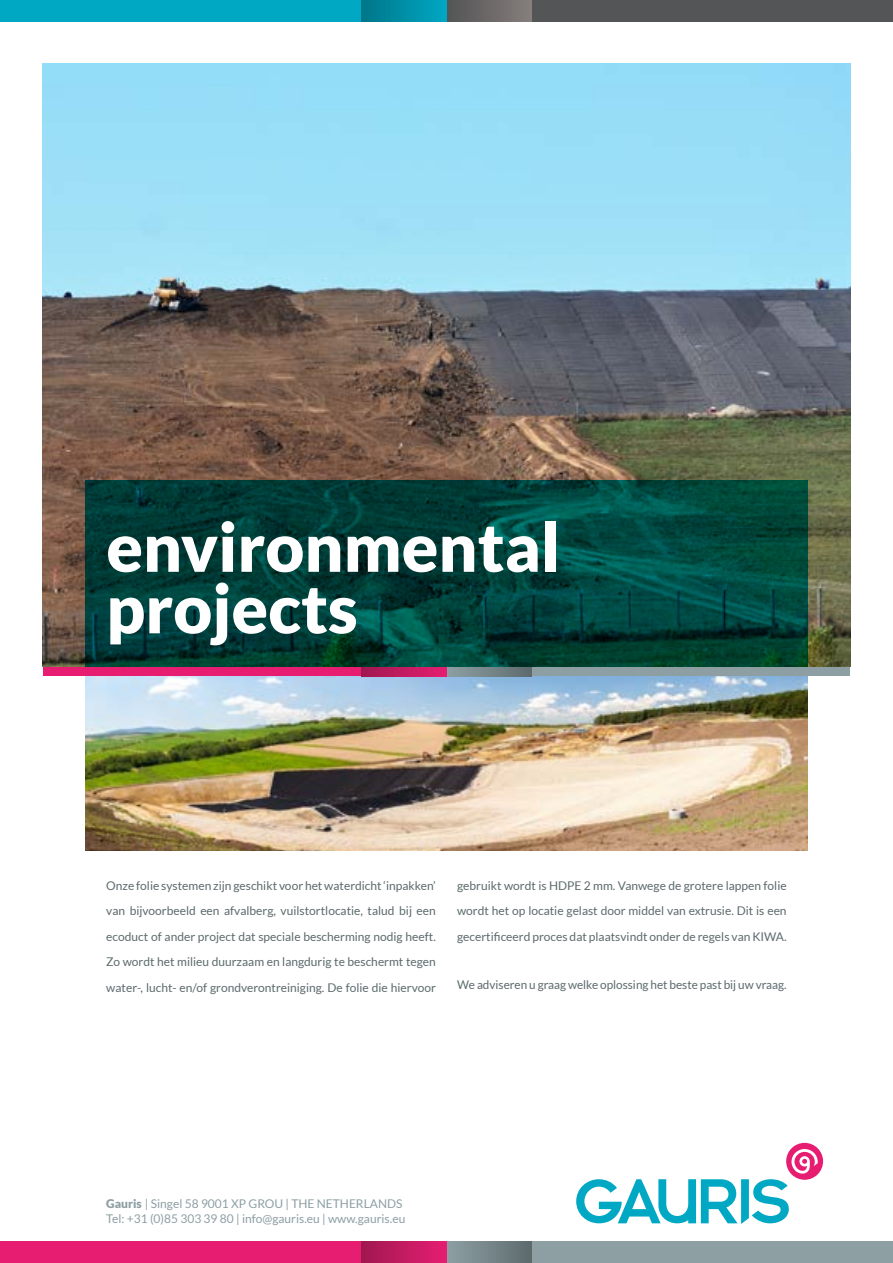
<style>
.page{position:relative;width:893px;height:1263px;background:#fff}
.page>*{position:absolute;margin:0;border:0;box-sizing:border-box;transform-origin:0 0}
.t1{font:900 67.5px/61.5px "Lato";color:#fff}
.t2{font:12px/25.5px "Lato";color:#5c6a6c;text-align:justify}
.t3{font:12px/15px "Lato";color:#8d9fa3}
.s1{font-weight:900}
</style>
<div class="page">
<div style="left:786px;top:1143px;width:37px;height:37px;background:#e71d72;border-radius:50%"></div>
<svg style="left:576px;top:1179px;width:213px;height:44px"></svg>
<svg style="left:791px;top:1149px;width:27px;height:24px"></svg>
<img style="left:43px;top:64px;width:807px;height:604px">
<div style="left:446px;top:0;width:447px;height:21px;background:#535556"></div>
<div style="left:0;top:0;width:446px;height:21px;background:#00a8c4"></div>
<div style="left:446px;top:0;width:85px;height:21px;background:linear-gradient(to right,#535454,#857d7c)"></div>
<div style="left:361px;top:0;width:85px;height:21px;background:linear-gradient(to right,#007689,#00a7c3)"></div>
<div style="left:446px;top:1242px;width:447px;height:21px;background:#8d9fa3"></div>
<div style="left:0;top:1242px;width:446px;height:21px;background:#e71d72"></div>
<div style="left:446px;top:1242px;width:85px;height:21px;background:linear-gradient(to right,#8ea0a5,#5e6b6e)"></div>
<div style="left:361px;top:1242px;width:85px;height:21px;background:linear-gradient(to right,#a01850,#e51e72)"></div>
<img style="left:85px;top:676px;width:723px;height:174px">
<svg style="left:85px;top:480px;width:723px;height:188px;background:#00403a"></svg>
<div style="left:446px;top:668px;width:404px;height:8px;background:#8d9fa3"></div>
<div style="left:43px;top:668px;width:403px;height:8px;background:#e71d72"></div>
<svg style="left:446px;top:668px;width:85px;height:8px"></svg>
<svg style="left:361px;top:668px;width:74px;height:8px"></svg>
<h1 class="t1" style="left:106px;top:515px;width:455px">environmental projects</h1>
<p class="t2" style="left:106px;top:873px;width:331px">Onze folie systemen zijn geschikt voor het waterdicht ‘inpakken’ van bijvoorbeeld een afvalberg, vuilstortlocatie, talud bij een ecoduct of ander project dat speciale bescherming nodig heeft.<br>Zo wordt het milieu duurzaam en langdurig te beschermt tegen water-, lucht- en/of grondverontreiniging. De folie die hiervoor</p>
<p class="t2" style="left:457px;top:873px;width:331px">gebruikt wordt is HDPE 2 mm. Vanwege de grotere lappen folie wordt het op locatie gelast door middel van extrusie. Dit is een gecertificeerd proces dat plaatsvindt onder de regels van KIWA.</p>
<p class="t2" style="left:457px;top:972px;width:331px">We adviseren u graag welke oplossing het beste past bij uw vraag.</p>
<p class="t3" style="left:106px;top:1196px;width:301px"><span class="s1">Gauris</span> | Singel 58 9001 XP GROU | THE NETHERLANDS<br>Tel: +31 (0)85 303 39 80 | info@gauris.eu | www.gauris.eu</p>
</div>
